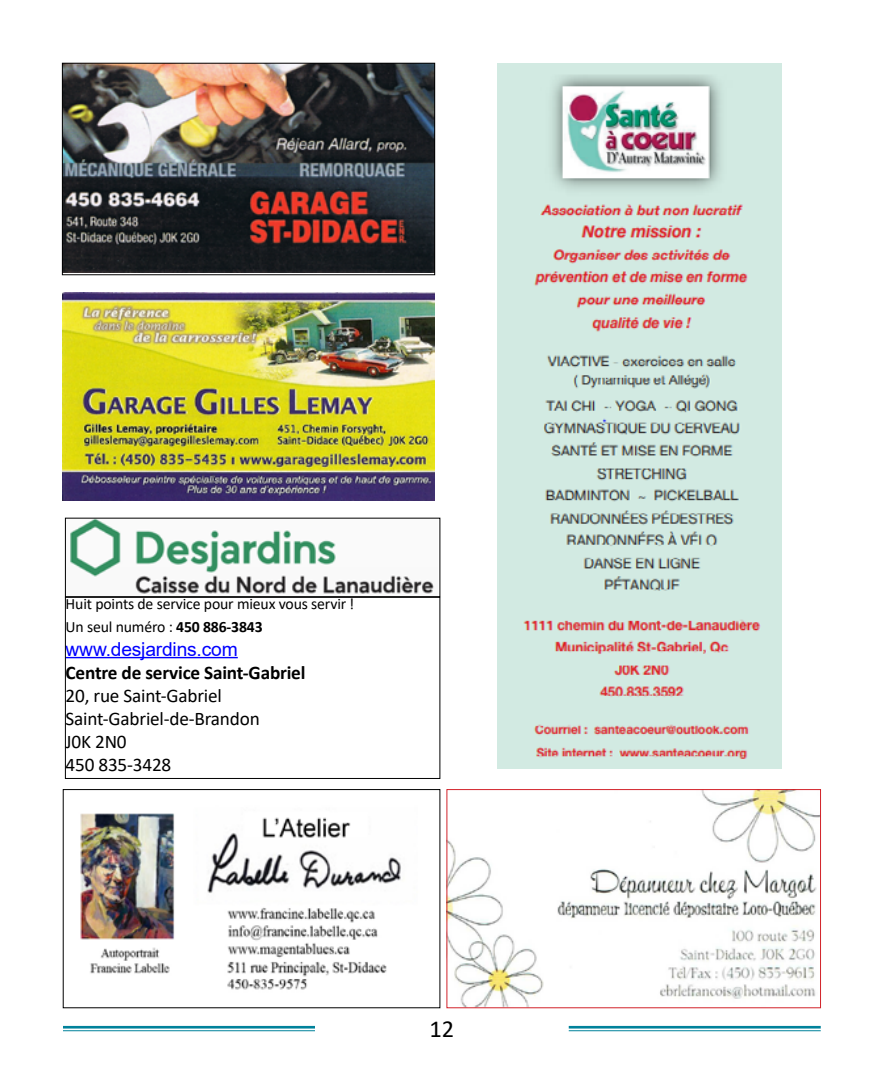
<style>
.page{position:relative;width:882px;height:1071px;background:#fff}
.page>*{position:absolute;margin:0;border:0;box-sizing:border-box;transform-origin:0 0}
.t1{font:24.5px "Calibri";color:#000}
.t2{font:19.25px "Calibri";letter-spacing:-.01em;color:#000}
.t3{font:700 19.25px "Calibri";letter-spacing:-.01em;color:#000}
.t4{font:19.25px "Arial";letter-spacing:-.01em;color:#00f}
.t5{font:15.75px/23.1px "Calibri";letter-spacing:-.01em;color:#000}
.s1{font-weight:700}
</style>
<div class="page">
<hr style="left:63px;top:1026px;width:252px;height:3px;background:#00829b">
<hr style="left:63px;top:1030px;width:252px;height:1px;background:#00829b">
<hr style="left:569px;top:1026px;width:252px;height:3px;background:#00829b">
<hr style="left:569px;top:1030px;width:252px;height:1px;background:#00829b">
<img style="left:449px;top:791px;width:370px;height:215px">
<div style="left:447px;top:789px;width:374px;height:219px;border:1px solid #d2232a"></div>
<img style="left:80px;top:813px;width:321px;height:177px">
<div style="left:63px;top:789px;width:377px;height:219px;border:1px solid #000"></div>
<img style="left:498px;top:63px;width:283px;height:706px">
<img style="left:64px;top:65px;width:369px;height:208px">
<div style="left:62px;top:63px;width:373px;height:212px;border:1px solid #000"></div>
<img style="left:62px;top:292px;width:373px;height:208px">
<img style="left:70px;top:520px;width:364px;height:74px">
<div style="left:65px;top:518px;width:375px;height:79px;border:1px solid #000"></div>
<hr style="left:66px;top:657px;width:172px;height:1px;background:#00f">
<div style="left:65px;top:597px;width:375px;height:182px;border:1px solid #000"></div>
<p class="t5" style="left:66px;top:592px;width:290px">Huit points de service pour mieux vous servir !<br>Un seul numéro : <span class="s1">450 886-3843</span></p>
<p class="t4" style="left:66px;top:636px;width:174px">www.desjardins.com</p>
<p class="t3" style="left:66px;top:659px;width:241px">Centre de service Saint-Gabriel</p>
<p class="t2" style="left:66px;top:682px;width:158px">20, rue Saint-Gabriel</p>
<p class="t2" style="left:66px;top:705px;width:196px">Saint-Gabriel-de-Brandon</p>
<p class="t2" style="left:66px;top:728px;width:63px">J0K 2N0</p>
<p class="t2" style="left:66px;top:751px;width:107px">450 835-3428</p>
<h1 class="t1" style="left:429px;top:1012px;width:26px">12</h1>
</div>
